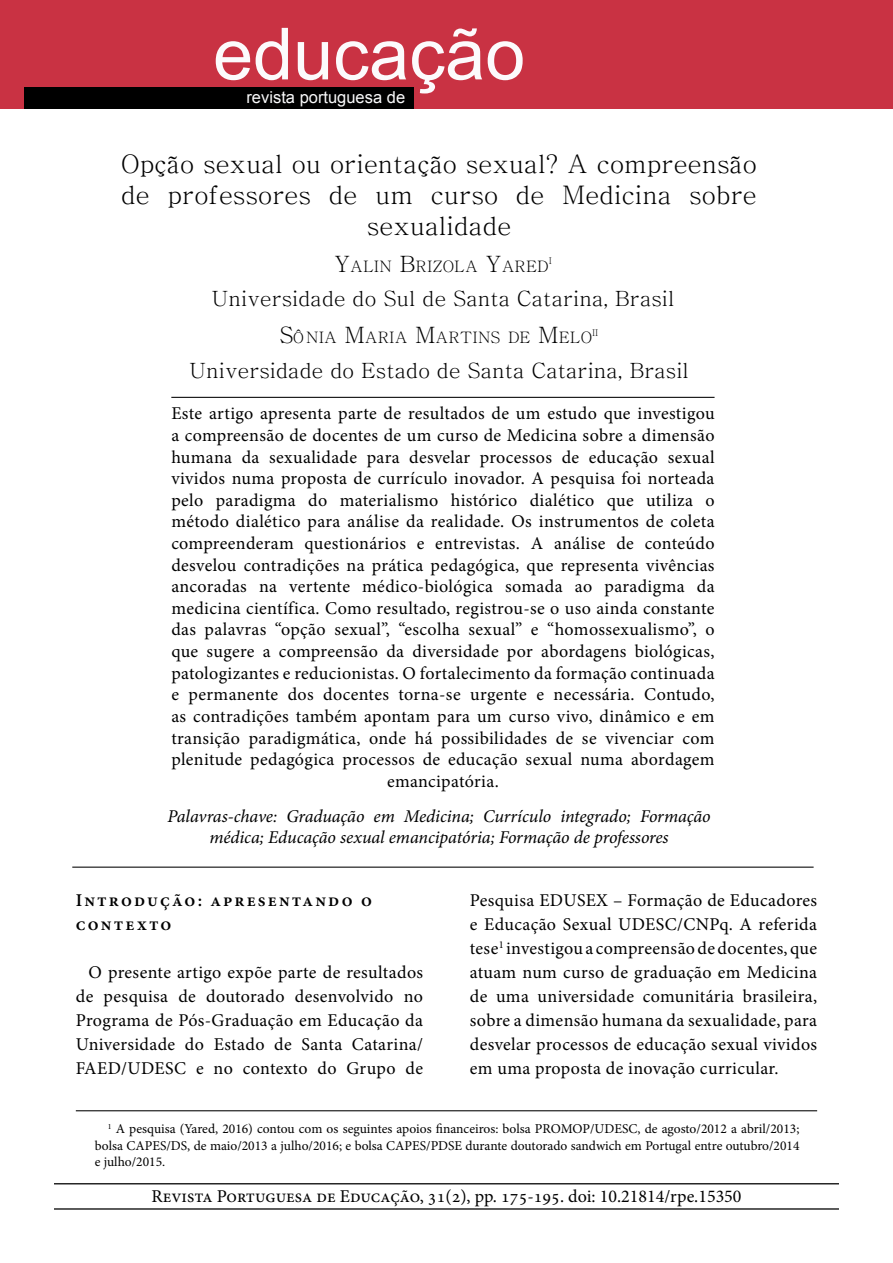
<style>
.page{position:relative;width:893px;height:1263px;background:#fff}
.page>*{position:absolute;margin:0;border:0;box-sizing:border-box;transform-origin:0 0}
.t1{font:72px "Arial";color:#fcfafc}
.t2{font:25.5px/30.6px "Chrysanthi Unicode";color:#000;text-align:center}
.t3{font:21px "Chrysanthi Unicode";color:#000}
.t4{font:18px/21.6px "Minion Pro";letter-spacing:.015em;color:#000;text-align:justify}
.t5{font:italic 18px/21.6px "Minion Pro";letter-spacing:-.005em;color:#000;text-align:center}
.t6{font:600 18px/24px "Minion Pro";letter-spacing:.12em;color:#000}
.t7{font:16.5px "Arial";color:#f9f9fa}
.t8{font:15.75px "Chrysanthi Unicode";color:#000}
.t9{font:13.5px/16.5px "Minion Pro";letter-spacing:-.005em;color:#000;text-align:justify}
.t10{font:9.15px "Chrysanthi Unicode";color:#000}
.s1{font-size:22.5px}
</style>
<div class="page">
<hr style="left:171px;top:397px;width:544px;height:1px;background:#000">
<hr style="left:72px;top:867px;width:742px;height:1px;background:#000">
<hr style="left:54px;top:1183px;width:785px;height:1px;background:#000">
<hr style="left:54px;top:1208px;width:785px;height:1px;background:#000">
<div style="left:0;top:0;width:893px;height:109px;background:#c93243"></div>
<div style="left:25px;top:88px;width:389px;height:21px;background:#000"></div>
<hr style="left:76px;top:1110px;width:741px;height:1px;background:#000">
<p class="t1" style="left:213px;top:7px;width:314px">educação</p>
<p class="t7" style="left:246px;top:86px;width:160px">revista portuguesa de</p>
<p class="t2" style="left:121px;top:149px;width:637px">Opção sexual ou orientação sexual? A compreensão de professores de um curso de Medicina sobre sexualidade</p>
<p class="t8" style="left:334px;top:256px;width:216px"><span class="s1">Y</span>ALIN <span class="s1">B</span>RIZOLA <span class="s1">Y</span>ARED</p>
<p class="t10" style="left:549px;top:255px;width:5px">I</p>
<p class="t3" style="left:212px;top:286px;width:464px">Universidade do Sul de Santa Catarina, Brasil</p>
<p class="t8" style="left:280px;top:328px;width:314px"><span class="s1">S</span>ÔNIA <span class="s1">M</span>ARIA <span class="s1">M</span>ARTINS DE <span class="s1">M</span>ELO</p>
<p class="t10" style="left:592px;top:327px;width:8px">II</p>
<p class="t3" style="left:189px;top:357px;width:501px">Universidade do Estado de Santa Catarina, Brasil</p>
<p class="t4" style="left:171px;top:403px;width:545px;text-align:center">Este artigo apresenta parte de resultados de um estudo que investigou a compreensão de docentes de um curso de Medicina sobre a dimensão humana da sexualidade para desvelar processos de educação sexual vividos numa proposta de currículo inovador. A pesquisa foi norteada pelo paradigma do materialismo histórico dialético que utiliza o método dialético para análise da realidade. Os instrumentos de coleta compreenderam questionários e entrevistas. A análise de conteúdo desvelou contradições na prática pedagógica, que representa vivências ancoradas na vertente médico-biológica somada ao paradigma da medicina científica. Como resultado, registrou-se o uso ainda constante das palavras “opção sexual”, “escolha sexual” e “homossexualismo”, o que sugere a compreensão da diversidade por abordagens biológicas, patologizantes e reducionistas. O fortalecimento da formação continuada e permanente dos docentes torna-se urgente e necessária. Contudo, as contradições também apontam para um curso vivo, dinâmico e em transição paradigmática, onde há possibilidades de se vivenciar com plenitude pedagógica processos de educação sexual numa abordagem emancipatória.</p>
<p class="t5" style="left:167px;top:805px;width:545px">Palavras-chave: Graduação em Medicina; Currículo integrado; Formação médica; Educação sexual emancipatória; Formação de professores</p>
<p class="t6" style="left:76px;top:888px;width:298px">Introdução: apresentando o contexto</p>
<p class="t4" style="left:76px;top:960px;width:349px;line-height:24px;text-indent:13px">O presente artigo expõe parte de resultados de pesquisa de doutorado desenvolvido no Programa de Pós-Graduação em Educação da Universidade do Estado de Santa Catarina/ FAED/UDESC e no contexto do Grupo de</p>
<p class="t4" style="left:470px;top:888px;width:349px;line-height:24px">Pesquisa EDUSEX – Formação de Educadores e Educação Sexual UDESC/CNPq. A referida tese<sup>1</sup> investigou a compreensão de docentes, que atuam num curso de graduação em Medicina de uma universidade comunitária brasileira, sobre a dimensão humana da sexualidade, para desvelar processos de educação sexual vividos em uma proposta de inovação curricular.</p>
<p class="t9" style="left:95px;top:1121px;width:706px;text-indent:13px"><sup>1</sup> A pesquisa (Yared, 2016) contou com os seguintes apoios financeiros: bolsa PROMOP/UDESC, de agosto/2012 a abril/2013; bolsa CAPES/DS, de maio/2013 a julho/2016; e bolsa CAPES/PDSE durante doutorado sandwich em Portugal entre outubro/2014 e julho/2015.</p>
<p class="t4" style="left:151px;top:1185px;width:592px">Revista Portuguesa de Educação, 31(2), pp. 175-195. doi: 10.21814/rpe.15350</p>
</div>
